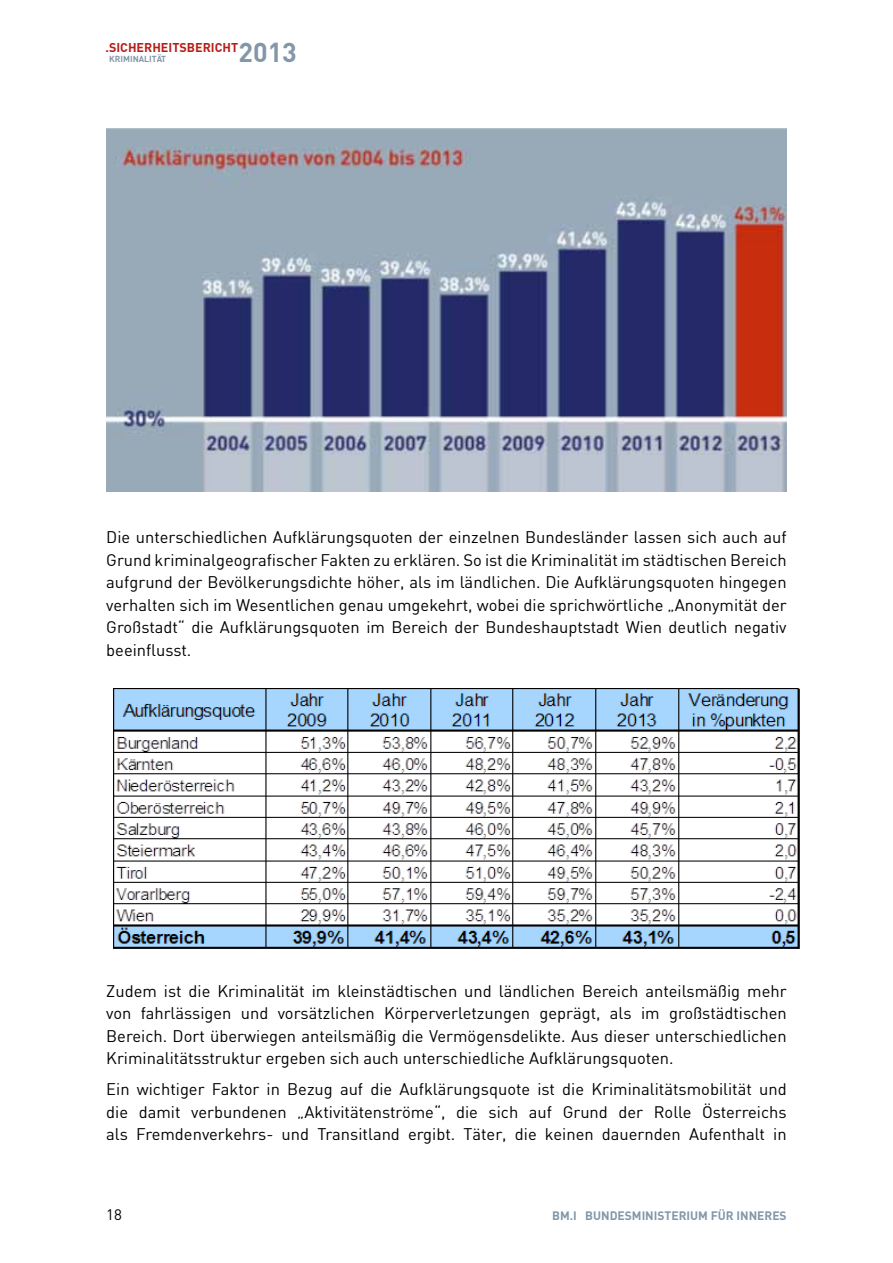
<style>
.page{position:relative;width:893px;height:1263px;background:#fff}
.page>*{position:absolute;margin:0;border:0;box-sizing:border-box;transform-origin:0 0}
.t1{font:700 26.85px "DIN";color:#8297aa}
.t2{font:16.5px/22.5px "DIN";color:#000;text-align:justify}
.t3{font:15px "DIN";color:#000}
.t4{font:700 12.45px "DIN";color:#b71e18}
.t5{font:700 12px "DIN";color:#8297aa}
.t6{font:700 8.55px "DIN";color:#8297aa}
</style>
<div class="page">
<img style="left:107px;top:128px;width:680px;height:363px">
<img style="left:114px;top:689px;width:686px;height:260px">
<h1 class="t1" style="left:239px;top:35px;width:60px">2013</h1>
<p class="t4" style="left:105px;top:39px;width:134px">.SICHERHEItSBERICHt</p>
<p class="t6" style="left:109px;top:53px;width:58px">KRIMINALItÄt</p>
<p class="t2" style="left:106px;top:526px;width:682px">Die unterschiedlichen Aufklärungsquoten der einzelnen Bundesländer lassen sich auch auf Grund kriminalgeografischer Fakten zu erklären. So ist die Kriminalität im städtischen Bereich aufgrund der Bevölkerungsdichte höher, als im ländlichen. Die Aufklärungsquoten hingegen verhalten sich im Wesentlichen genau umgekehrt, wobei die sprichwörtliche „Anonymität der Großstadt“ die Aufklärungsquoten im Bereich der Bundeshauptstadt Wien deutlich negativ beeinflusst.</p>
<p class="t2" style="left:106px;top:979px;width:682px">Zudem ist die Kriminalität im kleinstädtischen und ländlichen Bereich anteilsmäßig mehr von fahrlässigen und vorsätzlichen Körperverletzungen geprägt, als im großstädtischen Bereich. Dort überwiegen anteilsmäßig die Vermögensdelikte. Aus dieser unterschiedlichen Kriminalitätsstruktur ergeben sich auch unterschiedliche Aufklärungsquoten.</p>
<p class="t2" style="left:106px;top:1078px;width:682px">Ein wichtiger Faktor in Bezug auf die Aufklärungsquote ist die Kriminalitätsmobilität und die damit verbundenen „Aktivitätenströme“, die sich auf Grund der Rolle Österreichs als Fremdenverkehrs- und Transitland ergibt. Täter, die keinen dauernden Aufenthalt in</p>
<p class="t3" style="left:106px;top:1206px;width:17px">18</p>
<p class="t5" style="left:552px;top:1208px;width:236px">BM.I BUNDESMINISTERIUM FÜR INNERES</p>
</div>
